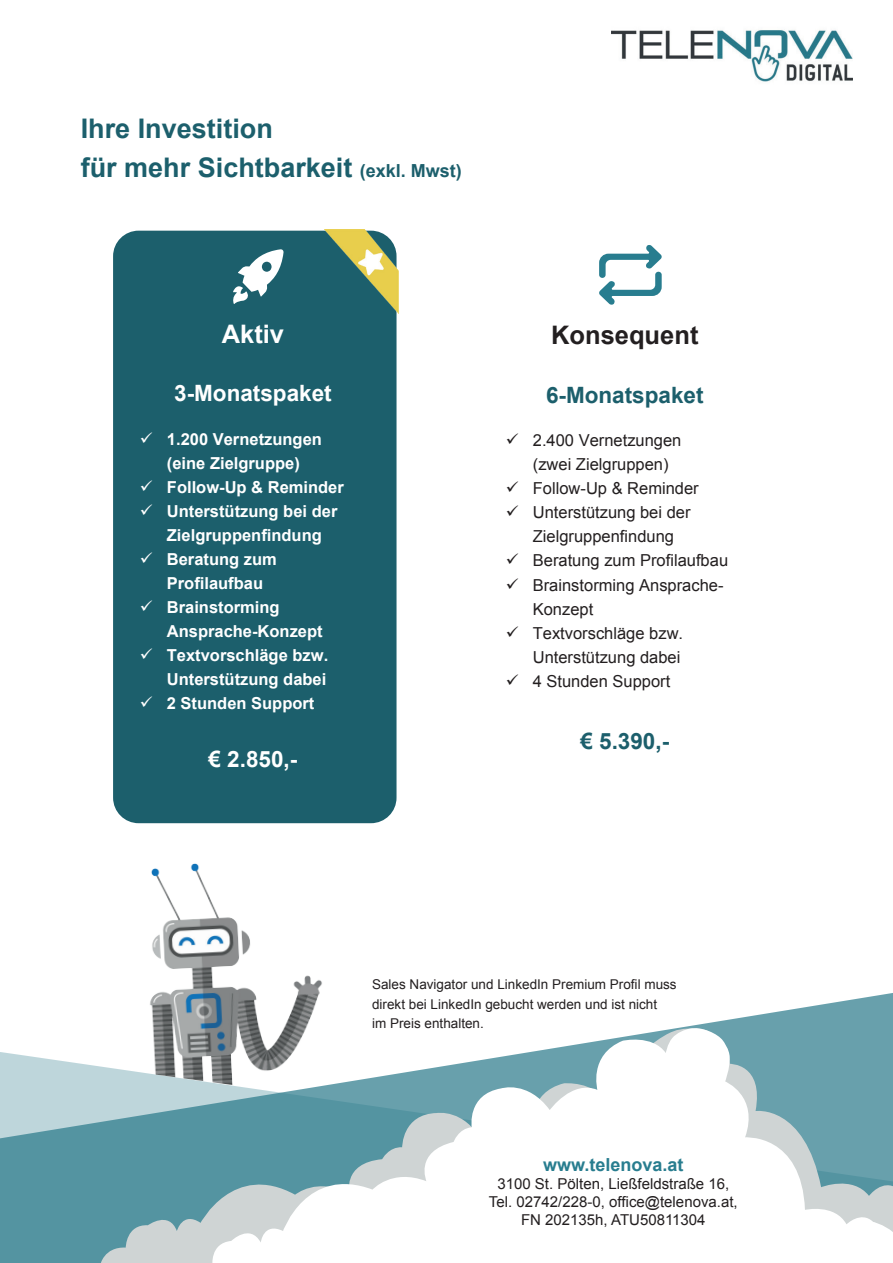
<style>
.page{position:relative;width:893px;height:1263px;background:#fff}
.page>*{position:absolute;margin:0;border:0;box-sizing:border-box;transform-origin:0 0}
.t1{font:700 27px/39px "Arial";color:#1c5f6c}
.t2{font:700 25.5px "Arial";color:#231f20}
.t3{font:700 25.5px "Arial";color:#fff}
.t4{font:700 22.5px "Arial";color:#1c5f6c}
.t5{font:700 22.5px "Arial";color:#fff}
.t6{font:700 18px "Arial";color:#287d8f}
.t7{font:16.5px/24px "Arial";color:#231f20}
.t8{font:700 16.5px/24px "Arial";color:#fff}
.t9{font:15px/18px "Arial";color:#231f20;text-align:center}
.t10{font:13.5px/19.5px "Arial";color:#231f20}
.s1{font-size:18px}
</style>
<div class="page">
<svg style="left:0;top:993px;width:893px;height:270px"></svg>
<svg style="left:618px;top:1012px;width:275px;height:14px;fill:#68a0ac"></svg>
<svg style="left:81px;top:1028px;width:94px;height:235px"></svg>
<svg style="left:175px;top:1026px;width:718px;height:237px"></svg>
<img style="left:612px;top:29px;width:240px;height:53px">
<div style="left:113px;top:231px;width:283px;height:592px;background:#1c5f6c;border-radius:26px"></div>
<img style="left:324px;top:229px;width:74px;height:85px">
<img style="left:121px;top:863px;width:233px;height:370px">
<svg style="left:233px;top:249px;width:51px;height:55px"></svg>
<svg style="left:599px;top:245px;width:63px;height:60px"></svg>
<h1 class="t1" style="left:81px;top:110px;width:383px">Ihre Investition<br>für mehr Sichtbarkeit <span class="s1">(exkl. Mwst)</span></h1>
<h2 class="t3" style="left:222px;top:317px;width:64px">Aktiv</h2>
<h3 class="t5" style="left:174px;top:378px;width:159px">3-Monatspaket</h3>
<p class="t8" style="left:167px;top:427px;width:179px">1.200 Vernetzungen (eine Zielgruppe)<br>Follow-Up &amp; Reminder<br>Unterstützung bei der<br>Zielgruppenfindung<br>Beratung zum<br>Profilaufbau<br>Brainstorming<br>Ansprache-Konzept<br>Textvorschläge bzw.<br>Unterstützung dabei<br>2 Stunden Support</p>
<h3 class="t5" style="left:209px;top:744px;width:90px">€ 2.850,-</h3>
<h2 class="t2" style="left:551px;top:319px;width:149px">Konsequent</h2>
<h3 class="t4" style="left:546px;top:380px;width:159px">6-Monatspaket</h3>
<p class="t7" style="left:533px;top:429px;width:197px">2.400 Vernetzungen<br>(zwei Zielgruppen)<br>Follow-Up &amp; Reminder<br>Unterstützung bei der<br>Zielgruppenfindung<br>Beratung zum Profilaufbau<br>Brainstorming Ansprache-<br>Konzept<br>Textvorschläge bzw.<br>Unterstützung dabei<br>4 Stunden Support</p>
<h3 class="t4" style="left:580px;top:727px;width:90px">€ 5.390,-</h3>
<p class="t10" style="left:372px;top:975px;width:306px">Sales Navigator und LinkedIn Premium Profil muss direkt bei LinkedIn gebucht werden und ist nicht<br>im Preis enthalten.</p>
<p class="t6" style="left:543px;top:1153px;width:142px">www.telenova.at</p>
<p class="t9" style="left:489px;top:1175px;width:250px">3100 St. Pölten, Ließfeldstraße 16,<br>Tel. 02742/228-0, office@telenova.at,<br>FN 202135h, ATU50811304</p>
</div>
